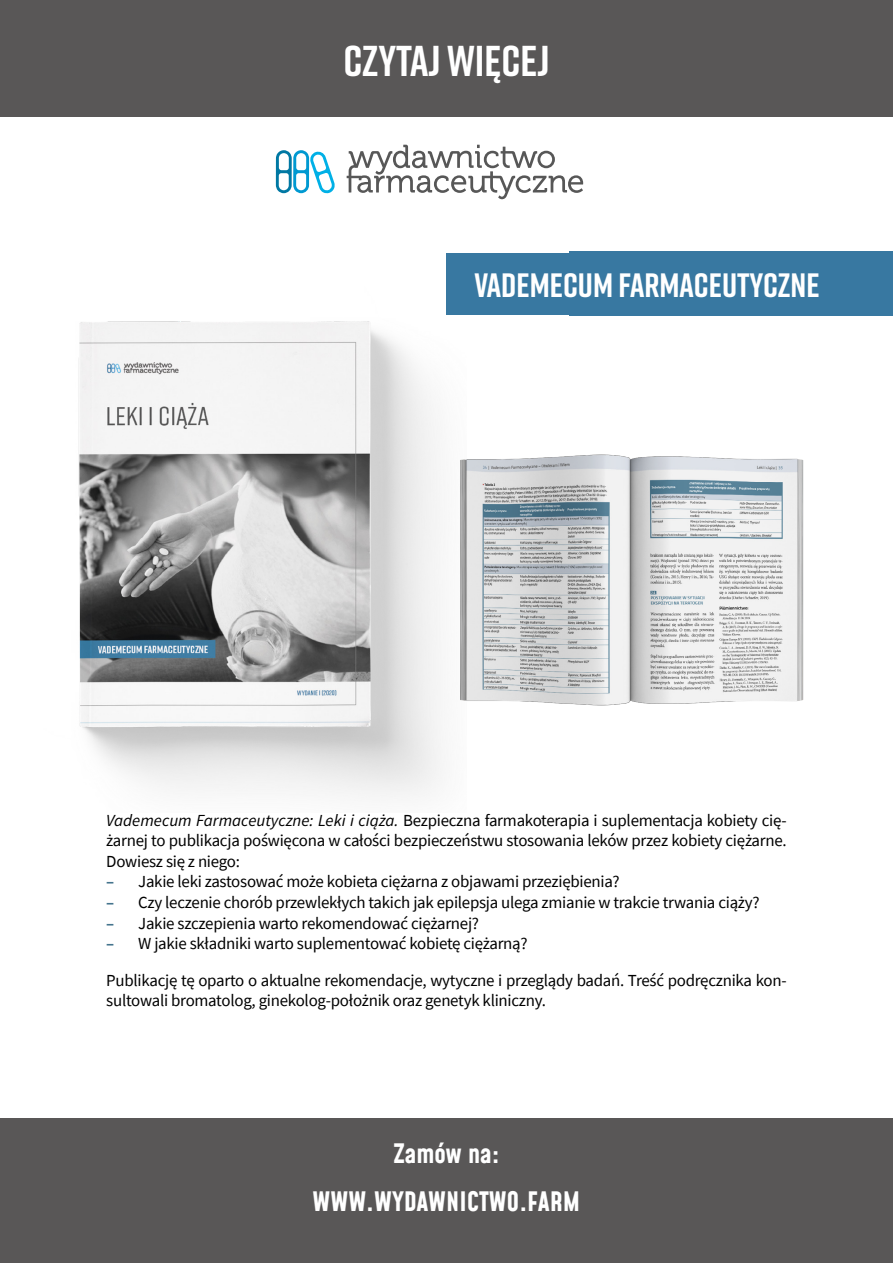
<style>
.page{position:relative;width:893px;height:1263px;background:#fff}
.page>*{position:absolute;margin:0;border:0;box-sizing:border-box;transform-origin:0 0}
.t1{font:700 43.2px "Rift";color:#fff}
.t2{font:700 33.75px "Rift";color:#fff}
.t3{font:700 26.25px/47.8px "Mohave";color:#fff;text-align:center}
.t4{font:16.8px/20.5px "Source Sans Pro";letter-spacing:-.015em;color:#000;text-align:justify}
.s1{font-style:italic}
.s2{font-weight:700;color:#44748d}
</style>
<div class="page">
<div style="left:569px;top:251px;width:324px;height:64px;background:#3878a1"></div>
<div style="left:0;top:1118px;width:893px;height:145px;background:#595757"></div>
<div style="left:0;top:0;width:893px;height:116px;background:#595757"></div>
<svg style="left:347px;top:145px;width:236px;height:54px"></svg>
<svg style="left:276px;top:150px;width:59px;height:43px"></svg>
<div style="left:446px;top:253px;width:447px;height:62px;background:#3878a1"></div>
<img style="left:78px;top:321px;width:363px;height:476px">
<img style="left:399px;top:415px;width:405px;height:326px">
<h1 class="t1" style="left:343px;top:30px;width:208px">CZYTAJ WIĘCEJ</h1>
<h2 class="t2" style="left:474px;top:261px;width:347px">VADEMECUM FARMACEUTYCZNE</h2>
<p class="t4" style="left:106px;top:809px;width:682px"><span class="s1">Vademecum Farmaceutyczne: Leki i ciąża.</span> Bezpieczna farmakoterapia i suplementacja kobiety cię&shy;żarnej to publikacja poświęcona w całości bezpieczeństwu stosowania leków przez kobiety ciężarne.<br>Dowiesz się z niego:</p>
<p class="t4" style="left:106px;top:871px;width:515px"><span class="s2">–</span> Jakie leki zastosować może kobieta ciężarna z objawami przeziębienia?</p>
<p class="t4" style="left:106px;top:892px;width:655px"><span class="s2">–</span> Czy leczenie chorób przewlekłych takich jak epilepsja ulega zmianie w trakcie trwania ciąży?</p>
<p class="t4" style="left:106px;top:913px;width:374px"><span class="s2">–</span> Jakie szczepienia warto rekomendować ciężarnej?</p>
<p class="t4" style="left:106px;top:925px;width:682px;line-height:36.6px"><span class="s2">–</span> W jakie składniki warto suplementować kobietę ciężarną?<br>Publikację tę oparto o aktualne rekomendacje, wytyczne i przeglądy badań. Treść podręcznika kon-</p>
<p class="t4" style="left:106px;top:990px;width:441px">sultowali bromatolog, ginekolog-położnik oraz genetyk kliniczny.</p>
<h3 class="t3" style="left:313px;top:1132px;width:269px">Zamów na:<br>WWW.WYDAWNICTWO.FARM</h3>
</div>
